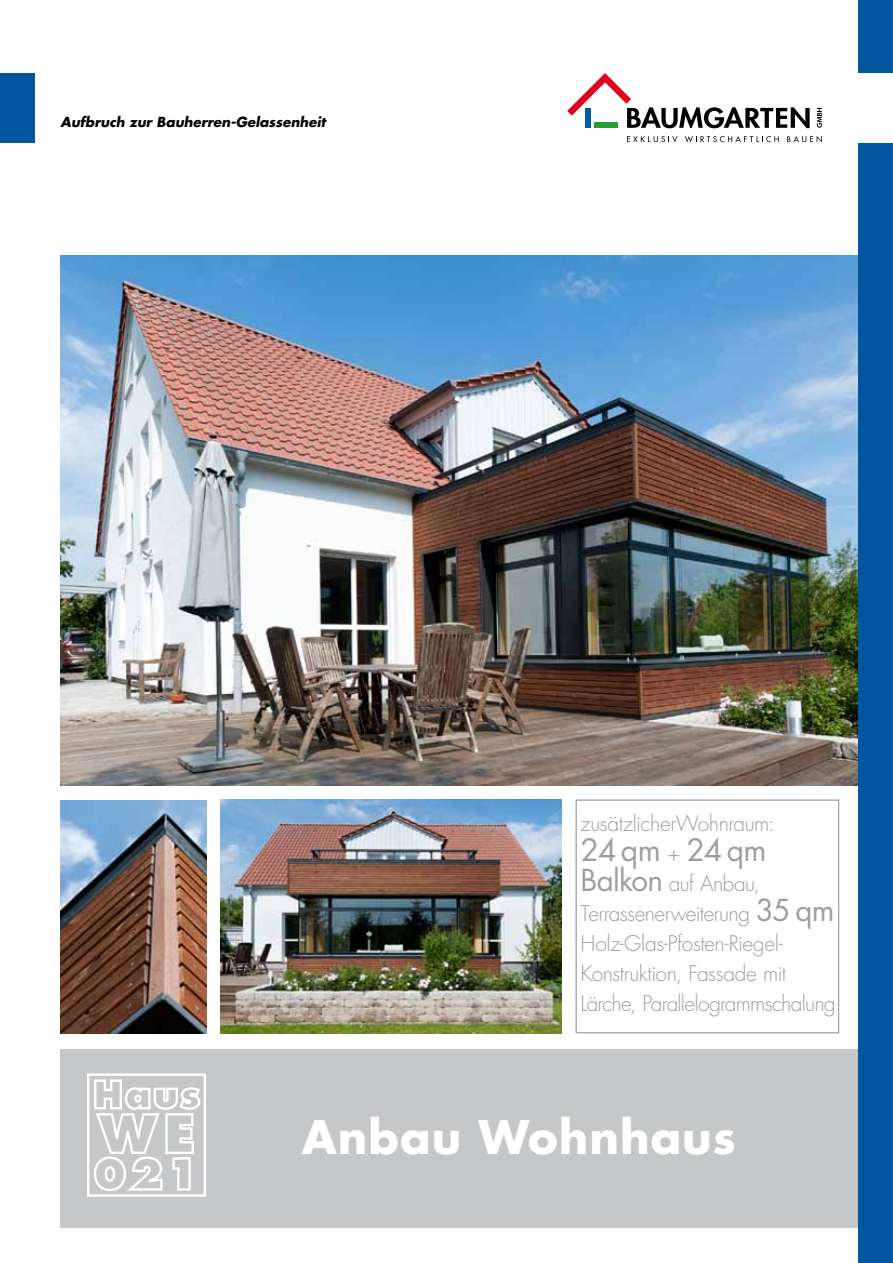
<style>
.page{position:relative;width:893px;height:1263px;background:#fff}
.page>*{position:absolute;margin:0;border:0;box-sizing:border-box;transform-origin:0 0}
.t1{font:700 45px "Futura";letter-spacing:.02em;color:#fff}
.t2{font:30px "Futura";letter-spacing:-.025em;color:#9c9e9f}
.t3{font:300 21px/30px "Futura";letter-spacing:-.025em;color:#9c9e9f}
.t4{font:italic 700 13.5px "Futura";color:#000}
.s1{font-weight:300;font-size:21px}
.s2{font-weight:400;font-size:29.55px}
</style>
<div class="page">
<div style="left:60px;top:1049px;width:833px;height:178px;background:#c6c7c8"></div>
<div style="left:576px;top:799px;width:263px;height:234px;border:1px solid #9c9e9f"></div>
<img style="left:220px;top:799px;width:341px;height:234px">
<img style="left:60px;top:255px;width:799px;height:531px">
<img style="left:60px;top:800px;width:146px;height:234px">
<svg style="left:817px;top:108px;width:5px;height:20px"></svg>
<svg style="left:567px;top:73px;width:243px;height:55px"></svg>
<svg style="left:627px;top:136px;width:50px;height:6px"></svg>
<svg style="left:685px;top:136px;width:94px;height:6px"></svg>
<svg style="left:787px;top:136px;width:35px;height:6px"></svg>
<div style="left:0;top:73px;width:34px;height:69px;background:#00559f"></div>
<div style="left:859px;top:0;width:34px;height:1263px;background:#00559f"></div>
<div style="left:850px;top:73px;width:43px;height:69px;background:#fff"></div>
<div style="left:87px;top:1073px;width:119px;height:124px;border:2px solid #fff"></div>
<svg style="left:94px;top:1079px;width:107px;height:112px"></svg>
<p class="t4" style="left:60px;top:113px;width:267px">Aufbruch zur Bauherren-Gelassenheit</p>
<p class="t3" style="left:581px;top:808px;width:196px">zusätzlicherWohnraum:</p>
<h2 class="t2" style="left:581px;top:829px;width:187px">24 qm <span class="s1">+</span> 24 qm</h2>
<p class="t3" style="left:581px;top:868px;width:257px"><span class="s2">Balkon</span> auf Anbau,<br>Terrassenerweiterung <span class="s2">35 qm<br></span>Holz-Glas-Pfosten-Riegel-<br>Konstruktion, Fassade mit<br>Lärche, Parallelogrammschalung</p>
<h1 class="t1" style="left:302px;top:1106px;width:435px">Anbau Wohnhaus</h1>
</div>
